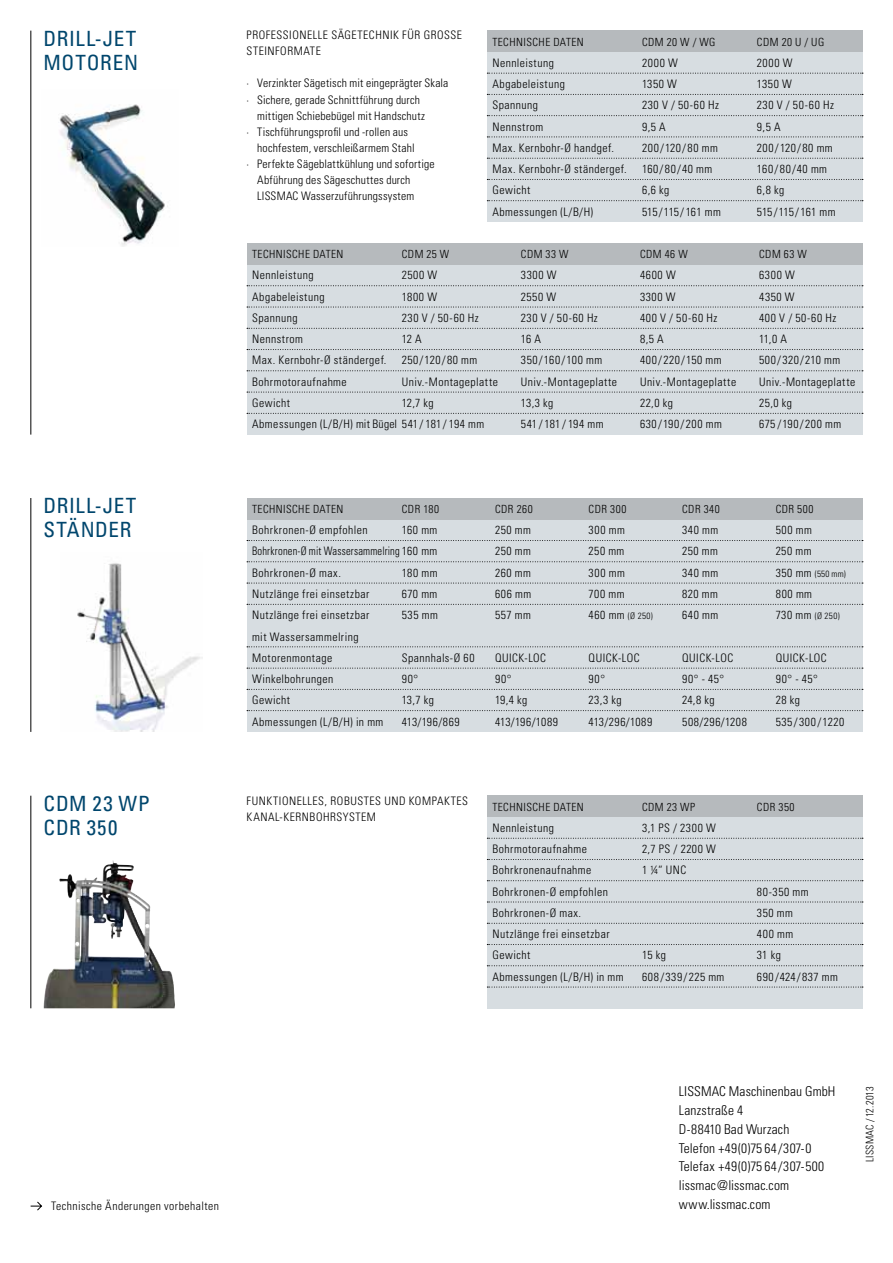
<style>
.page{position:relative;width:893px;height:1263px;background:#fff}
.page>*{position:absolute;margin:0;border:0;box-sizing:border-box;transform-origin:0 0}
.t1{font:condensed 21px/24px "Univers";letter-spacing:.035em;color:#00466d}
.t2{font:300 condensed 13.5px/18.8px "Univers";letter-spacing:.01em;color:#000}
.t3{font:300 condensed 11.7px/21.3px "Univers";letter-spacing:.04em;color:#000}
.t4{font:300 condensed 11.7px "Univers";letter-spacing:.015em;color:#000}
.t5{font:300 condensed 11.7px "Univers";letter-spacing:.02em;color:#000}
.t6{font:300 condensed 11.25px "Univers";letter-spacing:.045em;color:#000}
.t7{font:300 condensed 10.5px "Univers";letter-spacing:.015em;color:#000}
.t8{font:300 condensed 9px "Univers";letter-spacing:.04em;color:#000}
.s1{font-size:11.7px}
</style>
<div class="page">
<div style="left:487px;top:52px;width:375px;height:170px;background:#d7dde1"></div>
<div style="left:247px;top:264px;width:615px;height:171px;background:#d7dde1"></div>
<svg style="left:487px;top:73px;width:376px;height:1px"></svg>
<svg style="left:247px;top:285px;width:616px;height:1px"></svg>
<svg style="left:487px;top:94px;width:376px;height:1px"></svg>
<svg style="left:247px;top:307px;width:616px;height:1px"></svg>
<svg style="left:487px;top:115px;width:376px;height:1px"></svg>
<svg style="left:247px;top:328px;width:616px;height:1px"></svg>
<svg style="left:487px;top:137px;width:376px;height:1px"></svg>
<svg style="left:247px;top:349px;width:616px;height:1px"></svg>
<svg style="left:487px;top:158px;width:376px;height:1px"></svg>
<svg style="left:247px;top:370px;width:616px;height:1px"></svg>
<svg style="left:487px;top:179px;width:376px;height:1px"></svg>
<svg style="left:487px;top:200px;width:376px;height:1px"></svg>
<svg style="left:247px;top:392px;width:616px;height:1px"></svg>
<svg style="left:247px;top:413px;width:616px;height:1px"></svg>
<div style="left:487px;top:31px;width:375px;height:21px;background:#b6babd"></div>
<div style="left:247px;top:243px;width:615px;height:21px;background:#b6babd"></div>
<img style="left:60px;top:104px;width:108px;height:143px">
<div style="left:247px;top:519px;width:615px;height:213px;background:#d7dde1"></div>
<svg style="left:247px;top:540px;width:616px;height:1px"></svg>
<svg style="left:247px;top:561px;width:616px;height:1px"></svg>
<svg style="left:247px;top:583px;width:616px;height:1px"></svg>
<svg style="left:247px;top:604px;width:616px;height:1px"></svg>
<svg style="left:247px;top:668px;width:616px;height:1px"></svg>
<svg style="left:247px;top:646px;width:616px;height:1px"></svg>
<svg style="left:247px;top:689px;width:616px;height:1px"></svg>
<svg style="left:247px;top:710px;width:616px;height:1px"></svg>
<div style="left:247px;top:498px;width:615px;height:21px;background:#b6babd"></div>
<img style="left:77px;top:563px;width:125px;height:169px">
<hr style="left:31px;top:31px;width:1px;height:404px;background:#000">
<hr style="left:31px;top:498px;width:1px;height:234px;background:#000">
<hr style="left:31px;top:796px;width:1px;height:212px;background:#000">
<div style="left:487px;top:817px;width:375px;height:191px;background:#d7dde1"></div>
<svg style="left:487px;top:838px;width:376px;height:1px"></svg>
<svg style="left:487px;top:859px;width:376px;height:1px"></svg>
<svg style="left:487px;top:880px;width:376px;height:1px"></svg>
<svg style="left:487px;top:902px;width:376px;height:1px"></svg>
<svg style="left:487px;top:923px;width:376px;height:1px"></svg>
<svg style="left:487px;top:965px;width:376px;height:1px"></svg>
<svg style="left:487px;top:987px;width:376px;height:1px"></svg>
<svg style="left:487px;top:944px;width:376px;height:1px"></svg>
<div style="left:487px;top:796px;width:375px;height:21px;background:#b6babd"></div>
<img style="left:44px;top:860px;width:131px;height:148px">
<svg style="left:30px;top:1201px;width:12px;height:10px"></svg>
<h1 class="t1" style="left:44px;top:26px;width:96px">DRILL-JET<br>MOTOREN</h1>
<h1 class="t1" style="left:44px;top:493px;width:94px">DRILL-JET<br>STÄNDER</h1>
<p class="t3" style="left:247px;top:27px;width:217px;line-height:16px">PROFESSIONELLE SÄGETECHNIK FÜR GROSSE<br>STEINFORMATE</p>
<p class="t4" style="left:247px;top:76px;width:203px">· Verzinkter Sägetisch mit eingeprägter Skala</p>
<p class="t4" style="left:247px;top:92px;width:175px">· Sichere, gerade Schnittführung durch</p>
<p class="t4" style="left:257px;top:109px;width:169px">mittigen Schiebebügel mit Handschutz</p>
<p class="t4" style="left:247px;top:125px;width:163px">· Tischführungsprofil und -rollen aus</p>
<p class="t4" style="left:257px;top:141px;width:159px">hochfestem, verschleißarmem Stahl</p>
<p class="t4" style="left:247px;top:157px;width:189px">· Perfekte Sägeblattkühlung und sofortige</p>
<p class="t5" style="left:257px;top:173px;width:155px">Abführung des Sägeschuttes durch</p>
<p class="t4" style="left:257px;top:189px;width:158px">LISSMAC Wasserzuführungssystem</p>
<p class="t6" style="left:492px;top:35px;width:93px">TECHNISCHE DATEN</p>
<p class="t3" style="left:492px;top:52px;width:136px">Nennleistung<br>Abgabeleistung<br>Spannung<br>Nennstrom<br>Max. Kernbohr-Ø handgef.<br>Max. Kernbohr-Ø ständergef.<br>Gewicht<br>Abmessungen (L/B/H)</p>
<p class="t6" style="left:402px;top:247px;width:49px">CDM 25 W</p>
<p class="t3" style="left:402px;top:264px;width:98px">2500 W<br>1800 W<br>230 V / 50-60 Hz<br>12 A<br>250/120/80 mm<br>Univ.-Montageplatte<br>12,7 kg</p>
<p class="t6" style="left:252px;top:247px;width:93px">TECHNISCHE DATEN</p>
<p class="t3" style="left:252px;top:264px;width:234px">Nennleistung<br>Abgabeleistung<br>Spannung<br>Nennstrom<br>Max. Kernbohr-Ø ständergef.<br>Bohrmotoraufnahme<br>Gewicht<br>Abmessungen (L/B/H) mit Bügel 541/ 181/ 194 mm</p>
<p class="t6" style="left:521px;top:247px;width:49px">CDM 33 W</p>
<p class="t3" style="left:521px;top:264px;width:98px">3300 W<br>2550 W<br>230 V / 50-60 Hz<br>16 A<br>350/160/100 mm<br>Univ.-Montageplatte<br>13,3 kg<br>541/ 181/ 194 mm</p>
<p class="t6" style="left:642px;top:35px;width:75px">CDM 20 W / WG</p>
<p class="t3" style="left:642px;top:52px;width:80px">2000 W<br>1350 W<br>230 V / 50-60 Hz<br>9,5 A<br>200/120/80 mm<br>160/80/40 mm<br>6,6 kg<br>515/115/161 mm</p>
<p class="t6" style="left:640px;top:247px;width:49px">CDM 46 W</p>
<p class="t3" style="left:640px;top:264px;width:98px">4600 W<br>3300 W<br>400 V / 50-60 Hz<br>8,5 A<br>400/220/150 mm<br>Univ.-Montageplatte<br>22,0 kg<br>630/190/200 mm</p>
<p class="t6" style="left:757px;top:35px;width:69px">CDM 20 U / UG</p>
<p class="t3" style="left:757px;top:52px;width:80px">2000 W<br>1350 W<br>230 V / 50-60 Hz<br>9,5 A<br>200/120/80 mm<br>160/80/40 mm<br>6,8 kg<br>515/115/161 mm</p>
<p class="t6" style="left:759px;top:247px;width:49px">CDM 63 W</p>
<p class="t3" style="left:759px;top:264px;width:98px">6300 W<br>4350 W<br>400 V / 50-60 Hz<br>11,0 A<br>500/320/210 mm<br>Univ.-Montageplatte<br>25,0 kg<br>675/190/200 mm</p>
<p class="t6" style="left:402px;top:502px;width:39px">CDR 180</p>
<p class="t3" style="left:402px;top:519px;width:37px">160 mm</p>
<p class="t3" style="left:402px;top:562px;width:38px;text-align:justify">180 mm 670 mm 535 mm</p>
<p class="t3" style="left:402px;top:647px;width:74px">Spannhals-Ø 60<br>90°<br>13,7 kg<br>413/196/869</p>
<p class="t6" style="left:252px;top:502px;width:93px">TECHNISCHE DATEN</p>
<p class="t3" style="left:252px;top:519px;width:187px">Bohrkronen-Ø empfohlen<br>Bohrkronen-Ø mit Wassersammelring 160 mm<br>Bohrkronen-Ø max.<br>Nutzlänge frei einsetzbar<br>Nutzlänge frei einsetzbar<br>mit Wassersammelring<br>Motorenmontage<br>Winkelbohrungen<br>Gewicht<br>Abmessungen (L/B/H) in mm</p>
<p class="t6" style="left:495px;top:502px;width:39px">CDR 260</p>
<p class="t3" style="left:495px;top:519px;width:38px;text-align:justify">250 mm 250 mm 260 mm 606 mm 557 mm</p>
<p class="t3" style="left:495px;top:647px;width:64px">QUICK-LOC<br>90°<br>19,4 kg<br>413/196/1089</p>
<p class="t6" style="left:589px;top:502px;width:39px">CDR 300</p>
<p class="t3" style="left:589px;top:519px;width:38px;text-align:justify">300 mm 250 mm 300 mm 700 mm</p>
<p class="t8" style="left:589px;top:611px;width:66px"><span class="s1">460 mm</span> (Ø 250)</p>
<p class="t3" style="left:589px;top:647px;width:65px">QUICK-LOC<br>90°<br>23,3 kg<br>413/296/1089</p>
<p class="t6" style="left:682px;top:502px;width:39px">CDR 340</p>
<p class="t3" style="left:682px;top:519px;width:38px;text-align:justify">340 mm 250 mm 340 mm 820 mm 640 mm</p>
<p class="t3" style="left:682px;top:647px;width:66px">QUICK-LOC<br>90° - 45°<br>24,8 kg<br>508/296/1208</p>
<p class="t6" style="left:776px;top:502px;width:39px">CDR 500</p>
<p class="t3" style="left:776px;top:519px;width:38px">500 mm<br>250 mm</p>
<p class="t8" style="left:776px;top:568px;width:72px"><span class="s1">350 mm</span> (550 mm)</p>
<p class="t3" style="left:776px;top:583px;width:38px">800 mm</p>
<p class="t8" style="left:776px;top:611px;width:66px"><span class="s1">730 mm</span> (Ø 250)</p>
<p class="t3" style="left:776px;top:647px;width:70px">QUICK-LOC<br>90° - 45°<br>28 kg<br>535/300/1220</p>
<h1 class="t1" style="left:44px;top:791px;width:108px">CDM 23 WP<br>CDR 350</h1>
<p class="t6" style="left:492px;top:800px;width:93px">TECHNISCHE DATEN</p>
<p class="t3" style="left:247px;top:790px;width:7px">funktionelles</p>
<p class="t3" style="left:325px;top:790px;width:14px">, robustes</p>
<p class="t3" style="left:384px;top:790px;width:8px">und</p>
<p class="t3" style="left:409px;top:790px;width:8px">kompaktes</p>
<p class="t3" style="left:247px;top:806px;width:15px">Kanal</p>
<p class="t3" style="left:279px;top:806px;width:18px">-Kernbohrs</p>
<p class="t3" style="left:343px;top:806px;width:14px">ystem</p>
<p class="t3" style="left:492px;top:817px;width:133px">Nennleistung<br>Bohrmotoraufnahme<br>Bohrkronenaufnahme<br>Bohrkronen-Ø empfohlen<br>Bohrkronen-Ø max.<br>Nutzlänge frei einsetzbar<br>Gewicht<br>Abmessungen (L/B/H) in mm</p>
<p class="t6" style="left:642px;top:800px;width:55px">CDM 23 WP</p>
<p class="t3" style="left:642px;top:817px;width:75px;text-align:justify">3,1 PS / 2300 W 2,7 PS / 2200 W 1 ¼“ UNC</p>
<p class="t3" style="left:642px;top:944px;width:84px">15 kg<br>608/339/225 mm</p>
<p class="t6" style="left:757px;top:800px;width:39px">CDR 350</p>
<p class="t3" style="left:757px;top:881px;width:83px">80-350 mm<br>350 mm<br>400 mm<br>31 kg<br>690/424/837 mm</p>
<p class="t3" style="left:51px;top:1195px;width:170px">Technische Änderungen vorbehalten</p>
<p class="t2" style="left:679px;top:1082px;width:158px">LISSMAC Maschinenbau GmbH<br>Lanzstraße 4<br>D-88410 Bad Wurzach<br>Telefon +49(0)75 64/307-0<br>Telefax +49(0)75 64/307-500 lissmac@lissmac.com www.lissmac.com</p>
<p class="t7" style="left:864px;top:1162px;width:77px;rotate:-90deg">LISSMAC / 12.2013</p>
</div>
